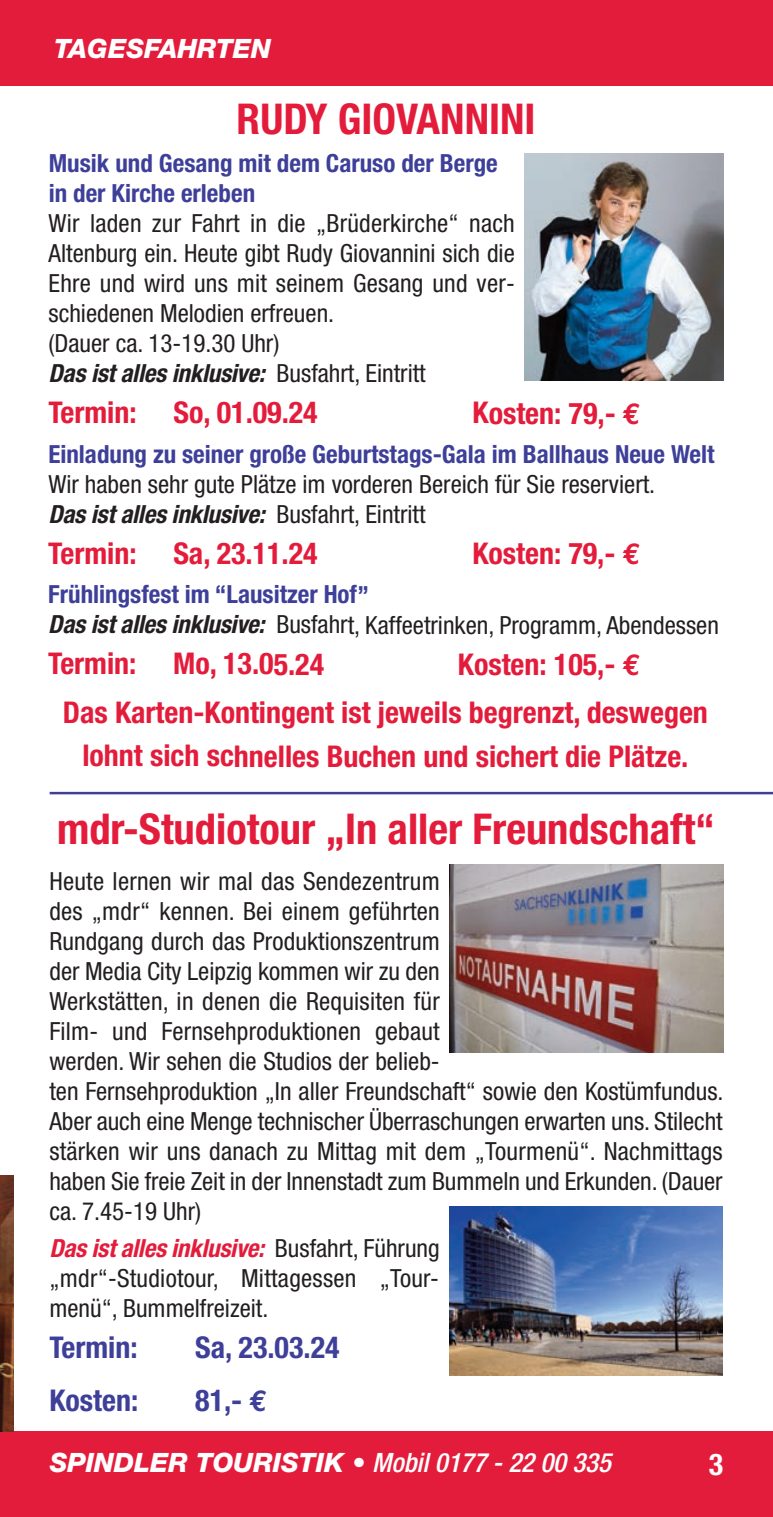
<style>
.page{position:relative;width:773px;height:1517px;background:#fff}
.page>*{position:absolute;margin:0;border:0;box-sizing:border-box;transform-origin:0 0}
.t1{font:700 condensed 42.5px "Helvetica Neue";color:#e41c3b}
.t2{font:700 condensed 30px "Helvetica Neue";color:#e41c3b}
.t3{font:700 condensed 30px "Helvetica Neue";color:#3e3f99}
.t4{font:700 condensed 30px "Helvetica Neue";color:#fff}
.t5{font:italic 800 26.75px "Helvetica Neue";color:#fff}
.t6{font:condensed 25px/30px "Helvetica Neue";color:#231f20;text-align:justify}
.t7{font:700 condensed 25px/30px "Helvetica Neue";color:#3e3f99}
.t8{font:italic 700 condensed 25px "Helvetica Neue";color:#231f20}
.s1{font-weight:400;font-style:normal}
.s2{font-family:"Euro Mono";font-stretch:normal}
.s3{font-weight:700;font-style:italic}
.s4{font-weight:700;font-style:italic;color:#e41c3b}
.s5{font-weight:400;font-style:normal;font-stretch:condensed}
.s6{font-weight:500;font-stretch:condensed}
</style>
<div class="page">
<div style="left:0;top:1431px;width:772px;height:85px;background:#e41c3b"></div>
<hr style="left:50px;top:792px;width:722px;height:2px;background:#3e3f99">
<div style="left:0;top:0;width:772px;height:85px;background:#e41c3b"></div>
<img style="left:449px;top:1206px;width:273px;height:169px">
<img style="left:524px;top:153px;width:199px;height:227px">
<img style="left:0;top:1175px;width:14px;height:256px">
<img style="left:449px;top:864px;width:274px;height:188px">
<p class="t5" style="left:54px;top:39px;width:218px">TAGESFAHRTEN</p>
<p class="t1" style="left:236px;top:103px;width:300px">RUDY GIOVANNINI</p>
<p class="t7" style="left:49px;top:150px;width:450px">Musik und Gesang mit dem Caruso der Berge in der Kirche erleben</p>
<p class="t6" style="left:49px;top:210px;width:467px">Wir laden zur Fahrt in die „Brüderkirche“ nach Altenburg ein. Heute gibt Rudy Giovannini sich die Ehre und wird uns mit seinem Gesang und ver&shy;schiedenen Melodien erfreuen.</p>
<p class="t6" style="left:48px;top:330px;width:232px">(Dauer ca. 13-19.30 Uhr)</p>
<p class="t8" style="left:48px;top:364px;width:378px">Das ist alles inklusive: <span class="s1">Busfahrt, Eintritt</span></p>
<p class="t2" style="left:48px;top:402px;width:271px">Termin: So, 01.09.24</p>
<p class="t2" style="left:472px;top:402px;width:170px">Kosten: 79,- <span class="s2">€</span></p>
<p class="t7" style="left:48px;top:441px;width:667px">Einladung zu seiner große Geburtstags-Gala im Ballhaus Neue Welt</p>
<p class="t6" style="left:48px;top:471px;width:608px">Wir haben sehr gute Plätze im vorderen Bereich für Sie reserviert.</p>
<p class="t8" style="left:48px;top:505px;width:378px">Das ist alles inklusive: <span class="s1">Busfahrt, Eintritt</span></p>
<p class="t2" style="left:48px;top:542px;width:271px">Termin: Sa, 23.11.24</p>
<p class="t2" style="left:472px;top:543px;width:170px">Kosten: 79,- <span class="s2">€</span></p>
<p class="t7" style="left:48px;top:581px;width:322px">Frühlingsfest im “Lausitzer Hof”</p>
<p class="t6" style="left:48px;top:612px;width:672px"><span class="s3">Das ist alles inklusive:</span> Busfahrt, Kaffeetrinken, Programm, Abendessen</p>
<p class="t2" style="left:48px;top:653px;width:277px">Termin: Mo, 13.05.24</p>
<p class="t2" style="left:458px;top:653px;width:184px">Kosten: 105,- <span class="s2">€</span></p>
<p class="t2" style="left:63px;top:701px;width:646px">Das Karten-Kontingent ist jeweils begrenzt, deswegen</p>
<p class="t2" style="left:82px;top:745px;width:607px">lohnt sich schnelles Buchen und sichert die Plätze.</p>
<p class="t1" style="left:57px;top:813px;width:659px">mdr-Studiotour „In aller Freundschaft“</p>
<p class="t6" style="left:49px;top:868px;width:675px;text-align:left">Heute lernen wir mal das Sendezentrum<br>des „mdr“ kennen. Bei einem geführten<br>Rundgang durch das Produktionszentrum<br>der Media City Leipzig kommen wir zu den<br>Werkstätten, in denen die Requisiten für<br>Film- und Fernsehproduktionen gebaut<br>werden. Wir sehen die Studios der belieb-<br>ten Fernsehproduktion „In aller Freundschaft“ sowie den Kostümfundus.<br>Aber auch eine Menge technischer Überraschungen erwarten uns. Stilecht stärken wir uns danach zu Mittag mit dem „Tourmenü“. Nachmittags haben Sie freie Zeit in der Innenstadt zum Bummeln und Erkunden. (Dauer ca. 7.45-19 Uhr)</p>
<p class="t6" style="left:49px;top:1235px;width:392px"><span class="s4">Das ist alles inklusive:</span> B u s f a h r t , F ü h r u n g „mdr“-Studiotour, Mittagessen „Tour&shy;menü“, Bummelfreizeit.</p>
<p class="t3" style="left:49px;top:1336px;width:90px">Termin:</p>
<p class="t3" style="left:195px;top:1336px;width:146px">Sa, 23.03.24</p>
<p class="t3" style="left:49px;top:1389px;width:90px">Kosten:</p>
<p class="t3" style="left:195px;top:1389px;width:74px">81,- <span class="s2">€</span></p>
<p class="t5" style="left:50px;top:1453px;width:567px">SPINDLER TOURISTIK <span class="s5">•</span> <span class="s6">Mobil0177 - 22 00 335</span></p>
<p class="t4" style="left:708px;top:1453px;width:16px">3</p>
</div>
